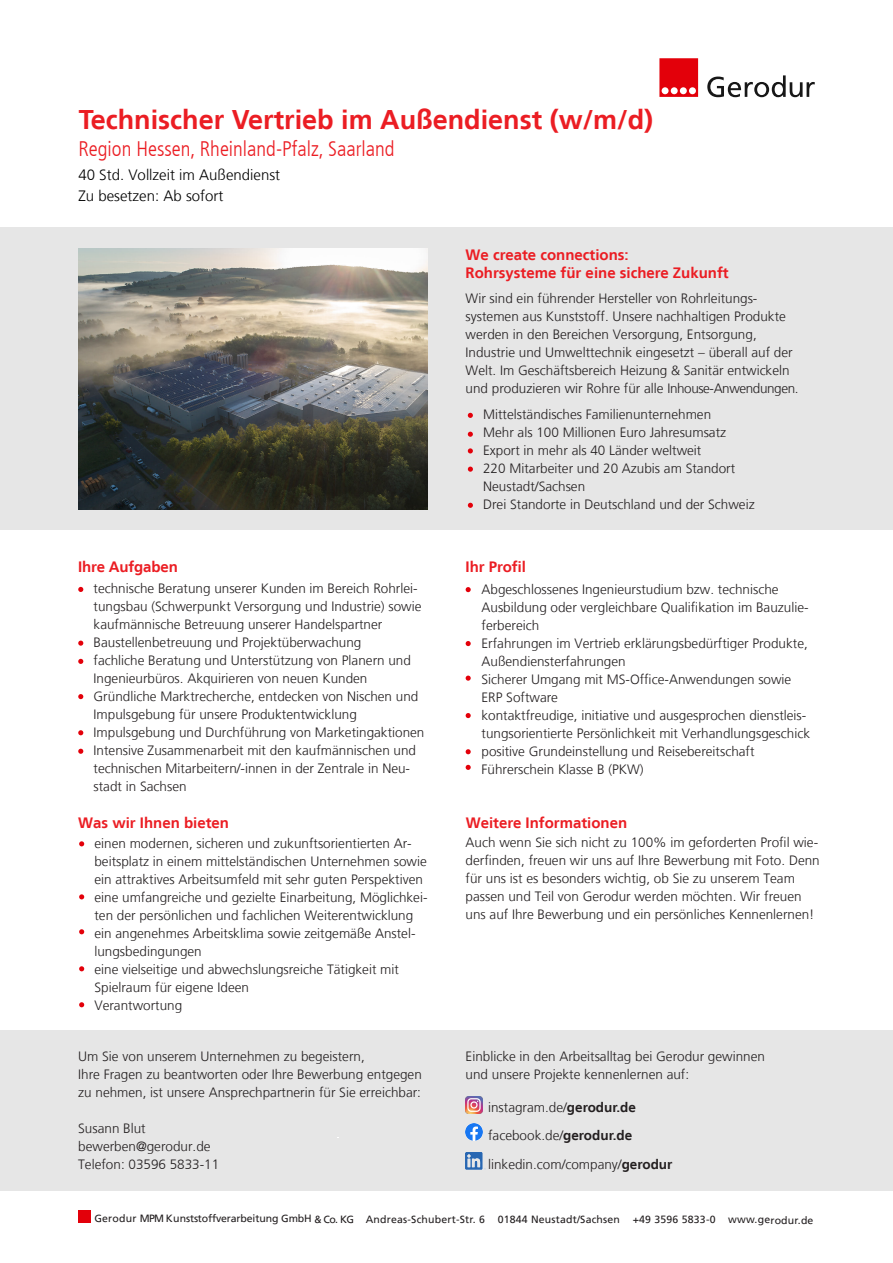
<style>
.page{position:relative;width:893px;height:1263px;background:#fff}
.page>*{position:absolute;margin:0;border:0;box-sizing:border-box;transform-origin:0 0}
.t1{font:700 27px "Frutiger LT";color:#eb1d23}
.t2{font:300 condensed 21px "Frutiger LT";color:#eb1d23}
.t3{font:700 15px "Frutiger LT";color:#eb1d23}
.t4{font:300 15px "Frutiger LT";color:#000}
.t5{font:300 13.5px/18px "Frutiger LT";color:#231f20}
.t6{font:10.5px "Frutiger LT";letter-spacing:.015em;color:#231f20}
.s1{font-weight:700}
</style>
<div class="page">
<div style="left:0;top:1030px;width:893px;height:160px;background:#e6e6e6"></div>
<div style="left:0;top:228px;width:893px;height:302px;background:#e6e6e6"></div>
<svg style="left:707px;top:75px;width:108px;height:22px"></svg>
<svg style="left:659px;top:58px;width:39px;height:39px;background:#e61e27"></svg>
<div style="left:78px;top:1210px;width:13px;height:13px;background:#e3000a"></div>
<svg style="left:468px;top:413px;width:5px;height:5px"></svg>
<svg style="left:468px;top:432px;width:5px;height:5px"></svg>
<svg style="left:468px;top:448px;width:5px;height:5px"></svg>
<svg style="left:468px;top:503px;width:5px;height:5px"></svg>
<svg style="left:468px;top:467px;width:5px;height:5px"></svg>
<img style="left:466px;top:1152px;width:20px;height:17px">
<img style="left:466px;top:1096px;width:17px;height:17px">
<img style="left:466px;top:1123px;width:17px;height:17px">
<img style="left:78px;top:249px;width:349px;height:260px">
<svg style="left:78px;top:730px;width:5px;height:5px"></svg>
<svg style="left:466px;top:587px;width:5px;height:5px"></svg>
<svg style="left:79px;top:894px;width:5px;height:5px"></svg>
<svg style="left:78px;top:694px;width:5px;height:5px"></svg>
<svg style="left:466px;top:676px;width:5px;height:5px"></svg>
<svg style="left:466px;top:765px;width:5px;height:5px"></svg>
<svg style="left:78px;top:587px;width:5px;height:5px"></svg>
<svg style="left:78px;top:641px;width:5px;height:5px"></svg>
<svg style="left:78px;top:659px;width:5px;height:5px"></svg>
<svg style="left:79px;top:841px;width:5px;height:5px"></svg>
<svg style="left:466px;top:641px;width:5px;height:5px"></svg>
<svg style="left:79px;top:929px;width:5px;height:5px"></svg>
<svg style="left:466px;top:713px;width:5px;height:5px"></svg>
<svg style="left:78px;top:749px;width:5px;height:5px"></svg>
<svg style="left:466px;top:749px;width:5px;height:5px"></svg>
<svg style="left:79px;top:966px;width:5px;height:5px"></svg>
<svg style="left:79px;top:1002px;width:5px;height:5px"></svg>
<p class="t1" style="left:79px;top:104px;width:576px">Technischer Vertrieb im Außendienst (w/m/d)</p>
<p class="t2" style="left:78px;top:137px;width:318px">Region Hessen, Rheinland-Pfalz, Saarland</p>
<p class="t4" style="left:78px;top:166px;width:203px">40 Std. Vollzeit im Außendienst</p>
<p class="t4" style="left:78px;top:188px;width:147px">Zu besetzen: Ab sofort</p>
<p class="t3" style="left:466px;top:246px;width:165px">We create connections:</p>
<p class="t3" style="left:466px;top:264px;width:265px">Rohrsysteme für eine sichere Zukunft</p>
<p class="t5" style="left:466px;top:290px;width:293px">Wir sind ein führender Hersteller von Rohrleitungs-</p>
<p class="t5" style="left:466px;top:308px;width:322px">systemen aus Kunststoff. Unsere nachhaltigen Produkte werden in den Bereichen Versorgung, Entsorgung,</p>
<p class="t5" style="left:466px;top:344px;width:334px">Industrie und Umwelttechnik eingesetzt – überall auf der<br>Welt. Im Geschäftsbereich Heizung &amp; Sanitär entwickeln und produzieren wir Rohre für alle Inhouse-Anwendungen.</p>
<p class="t5" style="left:483px;top:406px;width:230px">Mittelständisches Familienunternehmen</p>
<p class="t5" style="left:483px;top:424px;width:245px">Mehr als 100 Millionen Euro Jahresumsatz</p>
<p class="t5" style="left:483px;top:442px;width:220px">Export in mehr als 40 Länder weltweit</p>
<p class="t5" style="left:483px;top:460px;width:254px">220 Mitarbeiter und 20 Azubis am Standort</p>
<p class="t5" style="left:483px;top:478px;width:104px">Neustadt/Sachsen</p>
<p class="t5" style="left:483px;top:496px;width:273px">Drei Standorte in Deutschland und der Schweiz</p>
<p class="t3" style="left:78px;top:558px;width:101px">Ihre Aufgaben</p>
<p class="t3" style="left:466px;top:558px;width:62px">Ihr Profil</p>
<p class="t5" style="left:94px;top:580px;width:329px">technische Beratung unserer Kunden im Bereich Rohrlei&shy;tungsbau (Schwerpunkt Versorgung und Industrie) sowie kaufmännische Betreuung unserer Handelspartner</p>
<p class="t5" style="left:94px;top:634px;width:269px">Baustellenbetreuung und Projektüberwachung</p>
<p class="t5" style="left:94px;top:652px;width:319px">fachliche Beratung und Unterstützung von Planern und<br>Ingenieurbüros. Akquirieren von neuen Kunden</p>
<p class="t5" style="left:94px;top:688px;width:326px">Gründliche Marktrecherche, entdecken von Nischen und<br>Impulsgebung für unsere Produktentwicklung</p>
<p class="t5" style="left:94px;top:724px;width:332px">Impulsgebung und Durchführung von Marketingaktionen</p>
<p class="t5" style="left:94px;top:742px;width:324px">Intensive Zusammenarbeit mit den kaufmännischen und technischen Mitarbeitern/-innen in der Zentrale in Neu&shy;stadt in Sachsen</p>
<p class="t5" style="left:482px;top:580px;width:329px">Abgeschlossenes Ingenieurstudium bzw. technische<br>Ausbildung oder vergleichbare Qualifikation im Bauzulie&shy;ferbereich</p>
<p class="t5" style="left:482px;top:634px;width:328px">Erfahrungen im Vertrieb erklärungsbedürftiger Produkte,<br>Außendiensterfahrungen</p>
<p class="t5" style="left:482px;top:670px;width:311px">Sicherer Umgang mit MS-Office-Anwendungen sowie<br>ERP Software</p>
<p class="t5" style="left:482px;top:706px;width:330px">kontaktfreudige, initiative und ausgesprochen dienstleis&shy;tungsorientierte Persönlichkeit mit Verhandlungsgeschick</p>
<p class="t5" style="left:482px;top:742px;width:275px">positive Grundeinstellung und Reisebereitschaft</p>
<p class="t5" style="left:482px;top:760px;width:164px">Führerschein Klasse B (PKW)</p>
<p class="t3" style="left:78px;top:814px;width:152px">Was wir Ihnen bieten</p>
<p class="t5" style="left:94px;top:834px;width:334px">einen modernen, sicheren und zukunftsorientierten Ar&shy;beitsplatz in einem mittelständischen Unternehmen sowie ein attraktives Arbeitsumfeld mit sehr guten Perspektiven</p>
<p class="t5" style="left:94px;top:888px;width:335px">eine umfangreiche und gezielte Einarbeitung, Möglichkei&shy;ten der persönlichen und fachlichen Weiterentwicklung</p>
<p class="t5" style="left:94px;top:924px;width:323px">ein angenehmes Arbeitsklima sowie zeitgemäße Anstel&shy;lungsbedingungen</p>
<p class="t5" style="left:94px;top:960px;width:306px">eine vielseitige und abwechslungsreiche Tätigkeit mit<br>Spielraum für eigene Ideen</p>
<p class="t5" style="left:94px;top:996px;width:89px">Verantwortung</p>
<p class="t5" style="left:78px;top:1047px;width:288px">Um Sie von unserem Unternehmen zu begeistern,</p>
<p class="t5" style="left:78px;top:1065px;width:345px">Ihre Fragen zu beantworten oder Ihre Bewerbung entgegen zu nehmen, ist unsere Ansprechpartnerin für Sie erreichbar:</p>
<p class="t5" style="left:78px;top:1119px;width:69px">Susann Blut</p>
<p class="t5" style="left:78px;top:1137px;width:134px">bewerben@gerodur.de</p>
<p class="t5" style="left:78px;top:1155px;width:143px">Telefon: 03596 5833-11</p>
<p class="t3" style="left:466px;top:814px;width:163px">Weitere Informationen</p>
<p class="t5" style="left:466px;top:834px;width:356px">Auch wenn Sie sich nicht zu 100% im geforderten Profi l wie&shy;derfi nden, freuen wir uns auf Ihre Bewerbung mit Foto. Denn für uns ist es besonders wichtig, ob Sie zu unserem Team passen und Teil von Gerodur werden möchten. Wir freuen uns auf Ihre Bewerbung und ein persönliches Kennenlernen!</p>
<p class="t5" style="left:466px;top:1047px;width:301px">Einblicke in den Arbeitsalltag bei Gerodur gewinnen</p>
<p class="t5" style="left:466px;top:1065px;width:225px">und unsere Projekte kennenlernen auf:</p>
<p class="t5" style="left:488px;top:1098px;width:149px">instagram.de/<span class="s1">gerodur.de</span></p>
<p class="t5" style="left:488px;top:1127px;width:146px">facebook.de/<span class="s1">gerodur.de</span></p>
<p class="t5" style="left:488px;top:1155px;width:186px">linkedin.com/company/<span class="s1">gerodur</span></p>
<p class="t6" style="left:94px;top:1213px;width:721px">Gerodur MPM Kunststoffverarbeitung GmbH &amp; Co. KG Andreas-Schubert-Str. 6 01844 Neustadt/Sachsen +49 3596 5833-0 www.gerodur.de</p>
</div>
